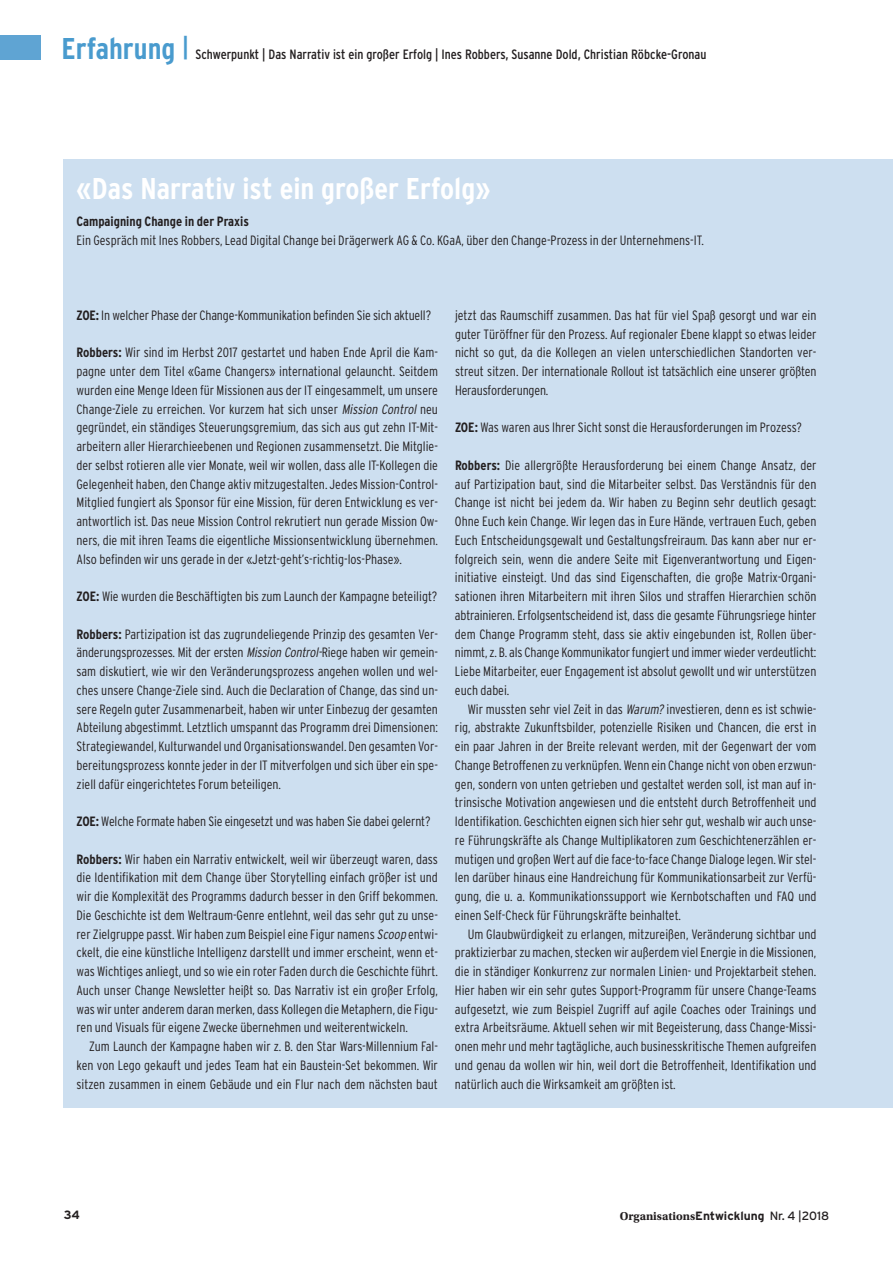
<style>
.page{position:relative;width:893px;height:1263px;background:#fff}
.page>*{position:absolute;margin:0;border:0;box-sizing:border-box;transform-origin:0 0}
.t1{font:700 condensed 30px "Interstate";color:#fff}
.t2{font:300 condensed 13.5px/18.8px "Interstate";color:#231f20;text-align:justify}
.t3{font:condensed 13.5px "Interstate";color:#231f20}
.t4{font:700 condensed 13.5px "Interstate";color:#231f20}
.t5{font:700 12px "Utopia Std";color:#231f20}
.t6{font:700 12px "Interstate";color:#231f20}
.s1{font-weight:700;font-size:30px;color:#499bce}
.s2{font-weight:700}
.s3{font-style:italic}
.s4{font-family:"Interstate"}
.s5{font-family:"Interstate";font-weight:400}
</style>
<div class="page">
<div style="left:0;top:36px;width:41px;height:24px;background:#5fa4d3"></div>
<div style="left:64px;top:159px;width:829px;height:948px;background:#cddff0"></div>
<p class="t3" style="left:62px;top:47px;width:646px"><span class="s1">Erfahrung</span> <sup>|</sup> Schwerpunkt | Das Narrativ ist ein großer Erfolg | Ines Robbers, Susanne Dold, Christian Röbcke-Gronau</p>
<h1 class="t1" style="left:77px;top:171px;width:416px">«Das Narrativ ist ein großer Erfolg»</h1>
<p class="t4" style="left:77px;top:214px;width:174px">Campaigning Change in der Praxis</p>
<p class="t2" style="left:77px;top:231px;width:629px">Ein Gespräch mit Ines Robbers, Lead Digital Change bei Drägerwerk AG &amp; Co. KGaA, über den Change-Prozess in der Unternehmens-IT.</p>
<p class="t2" style="left:77px;top:306px;width:356px"><span class="s2">ZOE:</span> In welcher Phase der Change-Kommunikation befinden Sie sich aktuell?</p>
<p class="t2" style="left:77px;top:343px;width:363px"><span class="s2">Robbers:</span> Wir sind im Herbst 2017 gestartet und haben Ende April die Kam&shy;pagne unter dem Titel «Game Changers» international gelauncht. Seitdem wurden eine Menge Ideen für Missionen aus der IT eingesammelt, um unsere Change-Ziele zu erreichen. Vor kurzem hat sich unser <span class="s3">Mission Control</span> neu gegründet, ein ständiges Steuerungsgremium, das sich aus gut zehn IT-Mit&shy;arbeitern aller Hierarchieebenen und Regionen zusammensetzt. Die Mitglie&shy;der selbst rotieren alle vier Monate, weil wir wollen, dass alle IT-Kollegen die Gelegenheit haben, den Change aktiv mitzugestalten. Jedes Mission-Control-Mitglied fungiert als Sponsor für eine Mission, für deren Entwicklung es ver&shy;antwortlich ist. Das neue Mission Control rekrutiert nun gerade Mission Ow&shy;ners, die mit ihren Teams die eigentliche Missionsentwicklung übernehmen.<br>Also befinden wir uns gerade in der «Jetzt-geht’s-richtig-los-Phase».</p>
<p class="t2" style="left:77px;top:587px;width:362px"><span class="s2">ZOE:</span> Wie wurden die Beschäftigten bis zum Launch der Kampagne beteiligt?</p>
<p class="t2" style="left:77px;top:624px;width:363px;text-align:left"><span class="s2">Robbers:</span> Partizipation ist das zugrundeliegende Prinzip des gesamten Ver&shy;änderungsprozesses. Mit der ersten <span class="s3">Mission Control-</span>Riege haben wir gemein-- sam diskutiert, wie wir den Veränderungsprozess angehen wollen und wel&shy;ches unsere Change-Ziele sind. Auch die Declaration of Change, das sind un&shy;sere Regeln guter Zusammenarbeit, haben wir unter Einbezug der gesamten Abteilung abgestimmt. Letztlich umspannt das Programm drei Dimensionen:<br>Strategiewandel, Kulturwandel und Organisationswandel. Den gesamten Vor&shy;bereitungsprozess konnte jeder in der IT mitverfolgen und sich über ein spe&shy;ziell dafür eingerichtetes Forum beteiligen.</p>
<p class="t2" style="left:77px;top:812px;width:355px"><span class="s2">ZOE:</span> Welche Formate haben Sie eingesetzt und was haben Sie dabei gelernt?</p>
<p class="t2" style="left:77px;top:849px;width:363px"><span class="s2">Robbers:</span> Wir haben ein Narrativ entwickelt, weil wir überzeugt waren, dass die Identifikation mit dem Change über Storytelling einfach größer ist und wir die Komplexität des Programms dadurch besser in den Griff bekommen.<br>Die Geschichte ist dem Weltraum-Genre entlehnt, weil das sehr gut zu unse&shy;rer Zielgruppe passt. Wir haben zum Beispiel eine Figur namens <span class="s3">Scoop</span> entwi&shy;ckelt, die eine künstliche Intelligenz darstellt und immer erscheint, wenn et&shy;was Wichtiges anliegt, und so wie ein roter Faden durch die Geschichte führt.<br>Auch unser Change Newsletter heißt so. Das Narrativ ist ein großer Erfolg, was wir unter anderem daran merken, dass Kollegen die Metaphern, die Figu&shy;ren und Visuals für eigene Zwecke übernehmen und weiterentwickeln.</p>
<p class="t2" style="left:77px;top:1037px;width:363px;text-indent:13px">Zum Launch der Kampagne haben wir z. B. den Star Wars-Millennium Fal&shy;ken von Lego gekauft und jedes Team hat ein Baustein-Set bekommen. Wir sitzen zusammen in einem Gebäude und ein Flur nach dem nächsten baut</p>
<p class="t2" style="left:455px;top:306px;width:363px">jetzt das Raumschiff zusammen. Das hat für viel Spaß gesorgt und war ein guter Türöffner für den Prozess. Auf regionaler Ebene klappt so etwas leider nicht so gut, da die Kollegen an vielen unterschiedlichen Standorten ver&shy;streut sitzen. Der internationale Rollout ist tatsächlich eine unserer größten Herausforderungen.</p>
<p class="t2" style="left:455px;top:418px;width:348px"><span class="s2">ZOE:</span> Was waren aus Ihrer Sicht sonst die Herausforderungen im Prozess?</p>
<p class="t2" style="left:455px;top:456px;width:363px"><span class="s2">Robbers:</span> Die allergrößte Herausforderung bei einem Change Ansatz, der auf Partizipation baut, sind die Mitarbeiter selbst. Das Verständnis für den Change ist nicht bei jedem da. Wir haben zu Beginn sehr deutlich gesagt:<br>Ohne Euch kein Change. Wir legen das in Eure Hände, vertrauen Euch, geben Euch Entscheidungsgewalt und Gestaltungsfreiraum. Das kann aber nur er&shy;folgreich sein, wenn die andere Seite mit Eigenverantwortung und Eigen&shy;initiative einsteigt. Und das sind Eigenschaften, die große Matrix-Organi&shy;sationen ihren Mitarbeitern mit ihren Silos und straffen Hierarchien schön abtrainieren. Erfolgsentscheidend ist, dass die gesamte Führungsriege hinter dem Change Programm steht, dass sie aktiv eingebunden ist, Rollen über&shy;nimmt, z. B. als Change Kommunikator fungiert und immer wieder verdeutlicht:<br>Liebe Mitarbeiter, euer Engagement ist absolut gewollt und wir unterstützen euch dabei.</p>
<p class="t2" style="left:455px;top:699px;width:363px;text-align:left;text-indent:13px">Wir mussten sehr viel Zeit in das <span class="s3">Warum?</span> investieren, denn es ist schwie-- rig, abstrakte Zukunftsbilder, potenzielle Risiken und Chancen, die erst in ein paar Jahren in der Breite relevant werden, mit der Gegenwart der vom Change Betroffenen zu verknüpfen. Wenn ein Change nicht von oben erzwun&shy;gen, sondern von unten getrieben und gestaltet werden soll, ist man auf in&shy;trinsische Motivation angewiesen und die entsteht durch Betroffenheit und Identifikation. Geschichten eignen sich hier sehr gut, weshalb wir auch unse&shy;re Führungskräfte als Change Multiplikatoren zum Geschichtenerzählen er&shy;mutigen und großen Wert auf die face-to-face Change Dialoge legen. Wir stel&shy;len darüber hinaus eine Handreichung für Kommunikationsarbeit zur Verfü&shy;gung, die u. a. Kommunikationssupport wie Kernbotschaften und FAQ und einen Self-Check für Führungskräfte beinhaltet.</p>
<p class="t2" style="left:455px;top:924px;width:363px;text-indent:13px">Um Glaubwürdigkeit zu erlangen, mitzureißen, Veränderung sichtbar und praktizierbar zu machen, stecken wir außerdem viel Energie in die Missionen, die in ständiger Konkurrenz zur normalen Linien- und Projektarbeit stehen.<br>Hier haben wir ein sehr gutes Support-Programm für unsere Change-Teams aufgesetzt, wie zum Beispiel Zugriff auf agile Coaches oder Trainings und extra Arbeitsräume. Aktuell sehen wir mit Begeisterung, dass Change-Missi&shy;onen mehr und mehr tagtägliche, auch businesskritische Themen aufgreifen und genau da wollen wir hin, weil dort die Betroffenheit, Identifikation und natürlich auch die Wirksamkeit am größten ist.</p>
<p class="t6" style="left:64px;top:1208px;width:18px">34</p>
<p class="t5" style="left:620px;top:1209px;width:211px">Organisations<span class="s4">Entwicklung</span> <span class="s5">Nr. 4 |2018</span></p>
</div>
